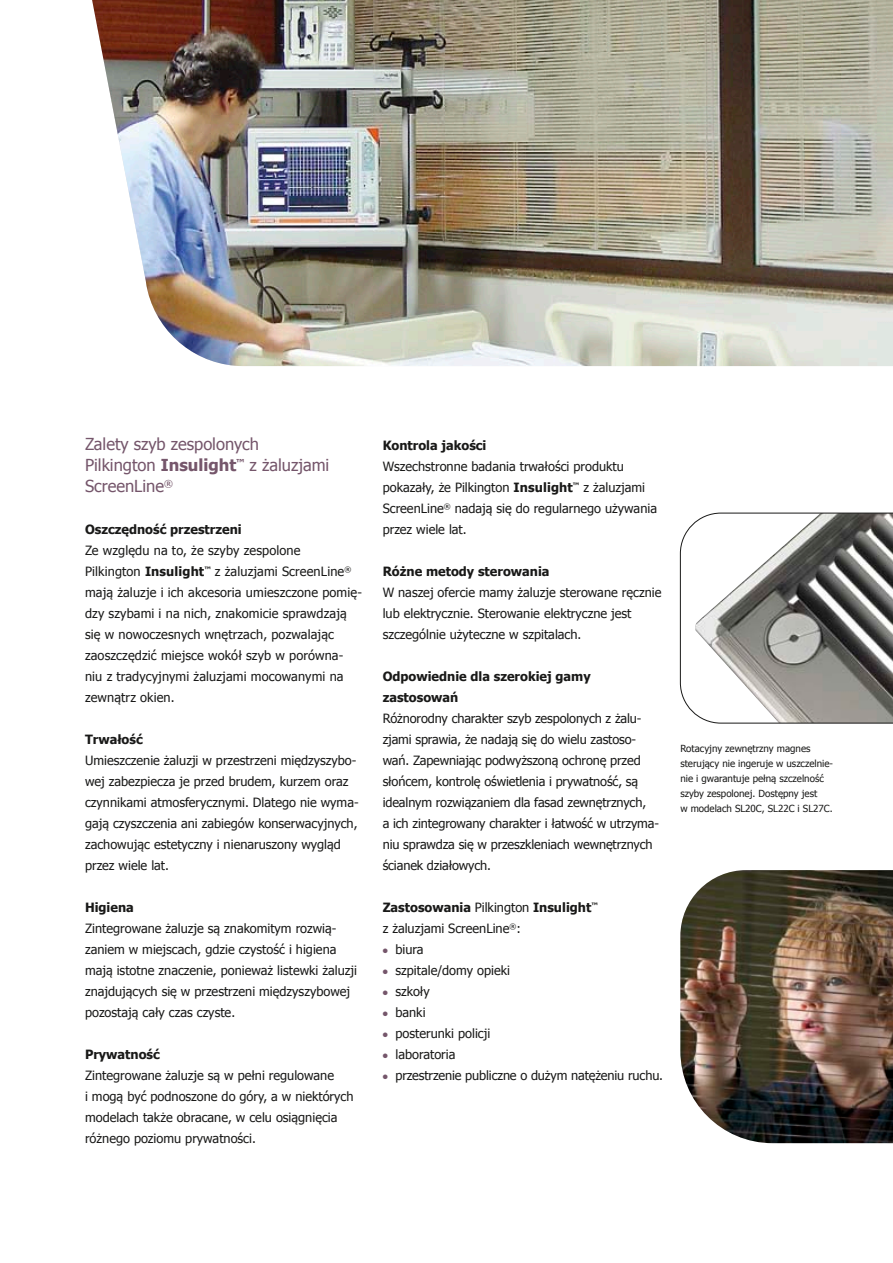
<style>
.page{position:relative;width:893px;height:1263px;background:#fff}
.page>*{position:absolute;margin:0;border:0;box-sizing:border-box;transform-origin:0 0}
.t1{font:16.5px/21px "Tahoma";color:#75566b}
.t2{font:12.75px/21px "Tahoma";color:#191918}
.t3{font:700 12.75px/21px "Tahoma";color:#191918}
.t4{font:9.75px/15px "Tahoma";color:#191918}
.s1{font-weight:700}
.s2{color:#75566b}
</style>
<div class="page">
<img style="left:92px;top:0;width:801px;height:366px">
<img style="left:680px;top:870px;width:213px;height:273px">
<svg style="left:680px;top:513px;width:213px;height:210px"></svg>
<p class="t1" style="left:85px;top:433px;width:246px">Zalety szyb zespolonych<br>Pilkington <span class="s1">Insulight</span><sup>™</sup> z żaluzjami<br>ScreenLine<sup>®</sup></p>
<p class="t3" style="left:85px;top:518px;width:158px">Oszczędność przestrzeni</p>
<p class="t2" style="left:85px;top:539px;width:278px">Ze względu na to, że szyby zespolone<br>Pilkington <span class="s1">Insulight</span><sup>™</sup> z żaluzjami ScreenLine<sup>® </sup>mają żaluzje i ich akcesoria umieszczone pomię&shy;dzy szybami i na nich, znakomicie sprawdzają się w nowoczesnych wnętrzach, pozwalając zaoszczędzić miejsce wokół szyb w porówna&shy;niu z tradycyjnymi żaluzjami mocowanymi na zewnątrz okien.</p>
<p class="t3" style="left:85px;top:728px;width:59px">Trwałość</p>
<p class="t2" style="left:85px;top:749px;width:275px">Umieszczenie żaluzji w przestrzeni międzyszybo&shy;wej zabezpiecza je przed brudem, kurzem oraz czynnikami atmosferycznymi. Dlatego nie wyma&shy;gają czyszczenia ani zabiegów konserwacyjnych, zachowując estetyczny i nienaruszony wygląd przez wiele lat.</p>
<p class="t3" style="left:85px;top:896px;width:50px">Higiena</p>
<p class="t2" style="left:85px;top:917px;width:273px">Zintegrowane żaluzje są znakomitym rozwią&shy;zaniem w miejscach, gdzie czystość i higiena mają istotne znaczenie, ponieważ listewki żaluzji znajdujących się w przestrzeni międzyszybowej pozostają cały czas czyste.</p>
<p class="t3" style="left:85px;top:1043px;width:76px">Prywatność</p>
<p class="t2" style="left:85px;top:1064px;width:270px">Zintegrowane żaluzje są w pełni regulowane<br>i mogą być podnoszone do góry, a w niektórych modelach także obracane, w celu osiągnięcia różnego poziomu prywatności.</p>
<p class="t3" style="left:383px;top:434px;width:105px">Kontrola jakości</p>
<p class="t2" style="left:383px;top:455px;width:276px">Wszechstronne badania trwałości produktu pokazały, że Pilkington <span class="s1">Insulight</span><sup>™</sup> z żaluzjami ScreenLine<sup>®</sup> nadają się do regularnego używania przez wiele lat.</p>
<p class="t3" style="left:383px;top:560px;width:168px">Różne metody sterowania</p>
<p class="t2" style="left:383px;top:581px;width:280px">W naszej ofercie mamy żaluzje sterowane ręcznie lub elektrycznie. Sterowanie elektryczne jest szczególnie użyteczne w szpitalach.</p>
<p class="t3" style="left:383px;top:665px;width:209px">Odpowiednie dla szerokiej gamy zastosowań</p>
<p class="t2" style="left:383px;top:707px;width:278px">Różnorodny charakter szyb zespolonych z żalu&shy;zjami sprawia, że nadają się do wielu zastoso&shy;wań. Zapewniając podwyższoną ochronę przed słońcem, kontrolę oświetlenia i prywatność, są idealnym rozwiązaniem dla fasad zewnętrznych,<br>a ich zintegrowany charakter i łatwość w utrzyma&shy;niu sprawdza się w przeszkleniach wewnętrznych ścianek działowych.</p>
<p class="t2" style="left:383px;top:896px;width:217px"><span class="s1">Zastosowania</span> Pilkington <span class="s1">Insulight</span><sup>™ </sup>z żaluzjami ScreenLine<sup>®</sup>:</p>
<p class="t2" style="left:383px;top:938px;width:42px"><span class="s2">●</span> biura</p>
<p class="t2" style="left:383px;top:959px;width:129px"><span class="s2">●</span> szpitale/domy opieki</p>
<p class="t2" style="left:383px;top:980px;width:49px"><span class="s2">●</span> szkoły</p>
<p class="t2" style="left:383px;top:1001px;width:44px"><span class="s2">●</span> banki</p>
<p class="t2" style="left:383px;top:1022px;width:109px"><span class="s2">●</span> posterunki policji</p>
<p class="t2" style="left:383px;top:1043px;width:74px"><span class="s2">●</span> laboratoria</p>
<p class="t2" style="left:383px;top:1064px;width:282px"><span class="s2">●</span> przestrzenie publiczne o dużym natężeniu ruchu.</p>
<p class="t4" style="left:680px;top:740px;width:154px">Rotacyjny zewnętrzny magnes sterujący nie ingeruje w uszczelnie&shy;nie i gwarantuje pełną szczelność szyby zespolonej. Dostępny jest<br>w modelach SL20C, SL22C i SL27C.</p>
</div>
